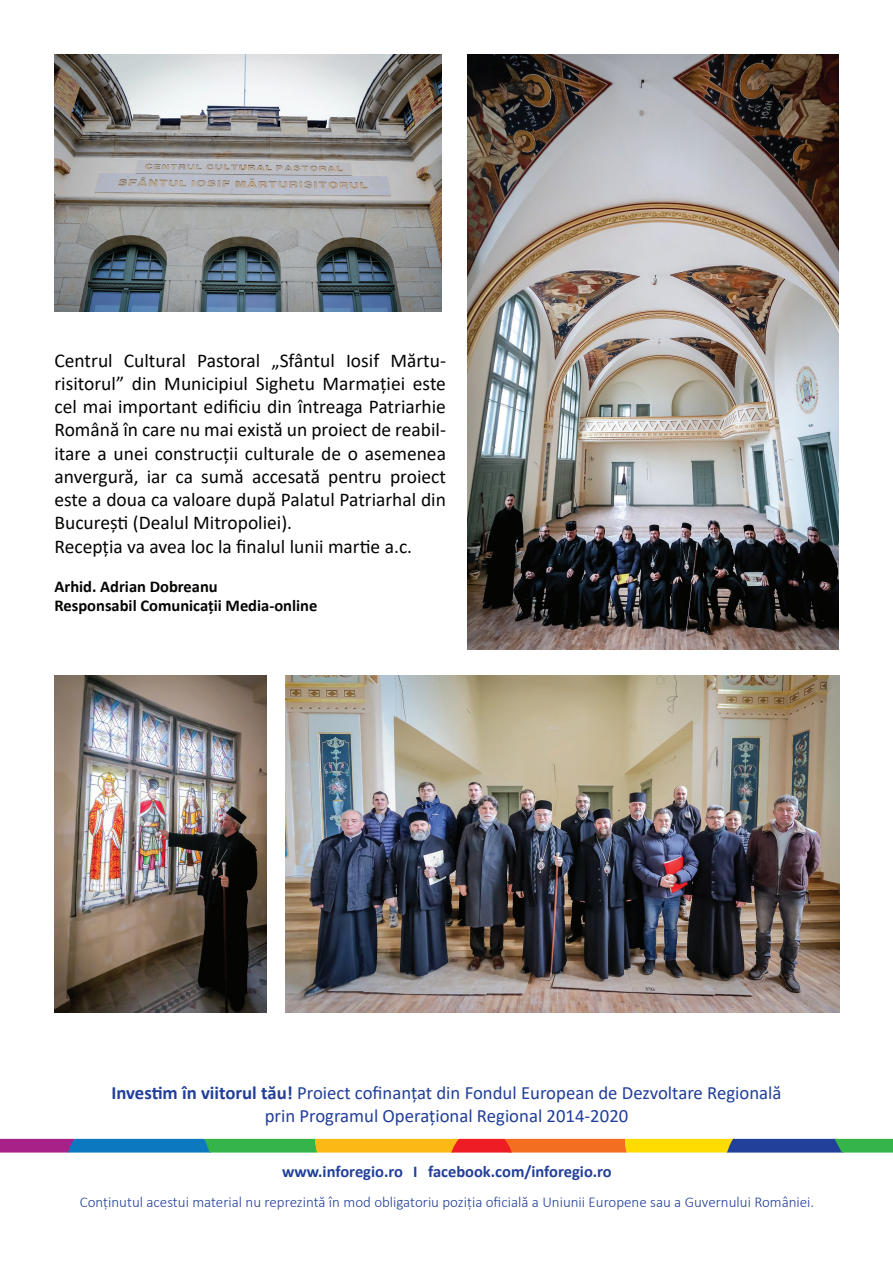
<style>
.page{position:relative;width:893px;height:1263px;background:#fff}
.page>*{position:absolute;margin:0;border:0;box-sizing:border-box;transform-origin:0 0}
.t1{font:19.5px/23.2px "Calibri";color:#040503}
.t2{font:18.75px/22.5px "Calibri";color:#223f99;text-align:center}
.t3{font:700 16.5px/19.5px "Calibri";color:#040503}
.t4{font:700 16.5px "Calibri";color:#223f99}
.t5{font:300 15px "Calibri";color:#223f99}
.s1{font-weight:700}
</style>
<div class="page">
<svg style="left:0;top:1139px;width:893px;height:13px;background:#908451"></svg>
<img style="left:468px;top:54px;width:371px;height:596px">
<img style="left:54px;top:675px;width:212px;height:337px">
<img style="left:286px;top:675px;width:554px;height:337px">
<img style="left:54px;top:54px;width:388px;height:258px">
<p class="t1" style="left:54px;top:348px;width:393px">Centrul Cultural Pastoral „Sfântul Iosif Mărtu&shy;risitorul” din Municipiul Sighetu Marmației este cel mai important edificiu din întreaga Patriarhie Română în care nu mai există un proiect de reabil&shy;itare a unei construcții culturale de o asemenea anvergură, iar ca sumă accesată pentru proiect este a doua ca valoare după Palatul Patriarhal din București (Dealul Mitropoliei).<br>Recepția va avea loc la finalul lunii martie a.c.</p>
<p class="t3" style="left:54px;top:576px;width:264px">Arhid. Adrian Dobreanu<br>Responsabil Comunicații Media-online</p>
<p class="t2" style="left:111px;top:1081px;width:671px"><span class="s1">Investim în viitorul tău!</span> Proiect cofinanțat din Fondul European de Dezvoltare Regională prin Programul Operațional Regional 2014-2020</p>
<p class="t4" style="left:282px;top:1160px;width:331px">www.inforegio.ro I facebook.com/inforegio.ro</p>
<p class="t5" style="left:80px;top:1192px;width:736px">Conținutul acestui material nu reprezintă în mod obligatoriu poziția oficială a Uniunii Europene sau a Guvernului României.</p>
</div>
